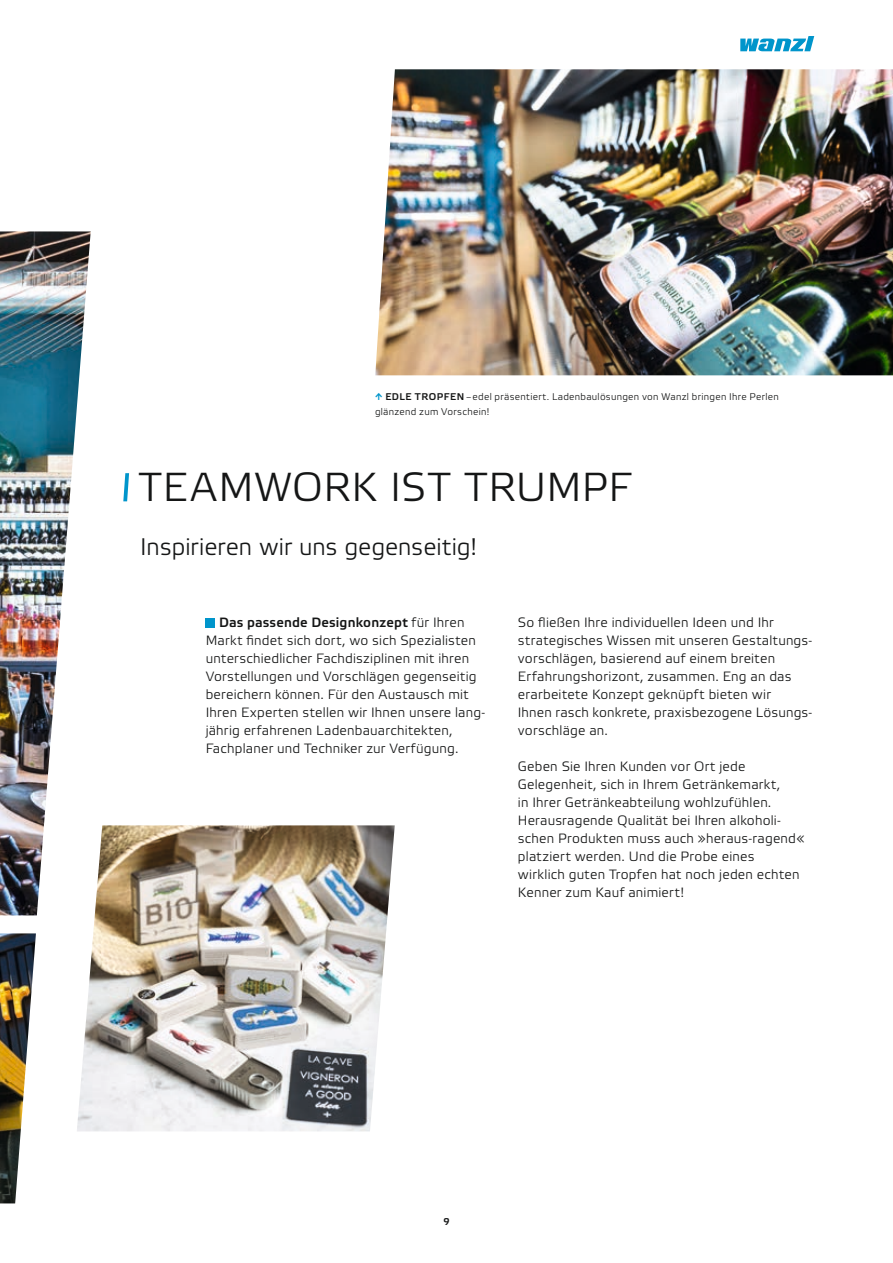
<style>
.page{position:relative;width:893px;height:1263px;background:#fff}
.page>*{position:absolute;margin:0;border:0;box-sizing:border-box;transform-origin:0 0}
.t1{font:300 40.5px "Wanzl Etelka";letter-spacing:.02em;color:#151616}
.t2{font:300 24px "Wanzl Etelka";color:#151616}
.t3{font:300 13.5px/18px "Wanzl Etelka";letter-spacing:.015em;color:#151616}
.t4{font:300 9.75px/14.4px "Wanzl Etelka";letter-spacing:.03em;color:#151616}
.t5{font:500 9.75px "Wanzl Etelka";color:#151616}
.s1{font-weight:500;color:#0095cb}
.s2{font-weight:500}
</style>
<div class="page">
<svg style="left:740px;top:36px;width:74px;height:15px"></svg>
<img style="left:0;top:231px;width:91px;height:684px">
<img style="left:375px;top:69px;width:518px;height:306px">
<img style="left:77px;top:825px;width:318px;height:306px">
<img style="left:0;top:933px;width:36px;height:270px">
<div style="left:206px;top:618px;width:9px;height:9px;background:#0095cb"></div>
<svg style="left:123px;top:473px;width:6px;height:28px"></svg>
<p class="t4" style="left:375px;top:390px;width:405px"><span class="s1">↑</span> <span class="s2">EDLE TROPFEN</span> –edel präsentiert. Ladenbaulösungen von Wanzl bringen Ihre Perlen glänzend zum Vorschein!</p>
<h1 class="t1" style="left:139px;top:464px;width:494px">TEAMWORK IST TRUMPF</h1>
<h2 class="t2" style="left:140px;top:533px;width:339px">Inspirieren wir uns gegenseitig!</h2>
<p class="t3" style="left:206px;top:614px;width:281px;text-indent:13px"><span class="s2">Das passende Designkonzept</span> für Ihren Markt findet sich dort, wo sich Spezialisten unterschiedlicher Fachdisziplinen mit ihren Vorstellungen und Vorschlägen gegenseitig bereichern können. Für den Austausch mit Ihren Experten stellen wir Ihnen unsere lang&shy;jährig erfahrenen Ladenbauarchitekten, Fachplaner und Techniker zur Verfügung.</p>
<p class="t3" style="left:518px;top:614px;width:295px">So fließen Ihre individuellen Ideen und Ihr strategisches Wissen mit unseren Gestaltungs&shy;vorschlägen, basierend auf einem breiten Erfahrungshorizont, zusammen. Eng an das erarbeitete Konzept geknüpft bieten wir<br>Ihnen rasch konkrete, praxisbezogene Lösungs&shy;vorschläge an.</p>
<p class="t3" style="left:518px;top:758px;width:288px">Geben Sie Ihren Kunden vor Ort jede Gelegenheit, sich in Ihrem Getränkemarkt,<br>in Ihrer Getränkeabteilung wohlzufühlen.<br>Herausragende Qualität bei Ihren alkoholi&shy;schen Produkten muss auch »heraus-ragend« platziert werden. Und die Probe eines wirklich guten Tropfen hat noch jeden echten Kenner zum Kauf animiert!</p>
<p class="t5" style="left:443px;top:1215px;width:8px">9</p>
</div>
